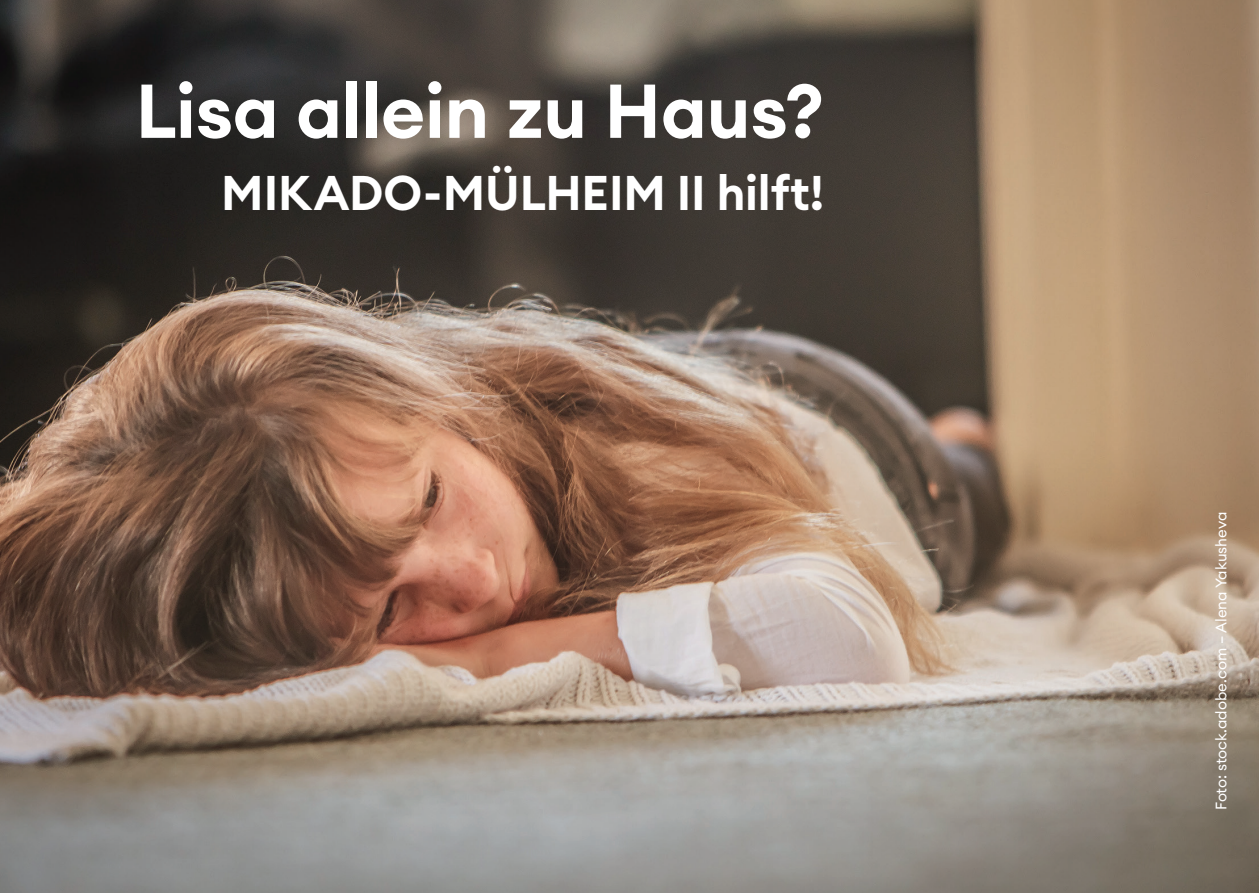
<style>
.page{position:relative;width:1259px;height:893px;background:#fff}
.page>*{position:absolute;margin:0;border:0;box-sizing:border-box;transform-origin:0 0}
.t1{font:600 75px "Euclid Circular A";letter-spacing:-.005em;color:#fff}
.t2{font:600 48px "Euclid Circular A";letter-spacing:-.005em;color:#fff}
.t3{font:15px "Euclid Circular A";color:#fff}
</style>
<div class="page">
<img style="left:0;top:0;width:1259px;height:893px">
<h1 class="t1" style="left:135px;top:63px;width:690px">Lisa allein zu Haus?</h1>
<h2 class="t2" style="left:221px;top:162px;width:604px">MIKADO-MÜLHEIM II hilft!</h2>
<p class="t3" style="left:1211px;top:810px;width:300px;rotate:-90deg">Foto: stock.adobe.com – Alena Yakusheva</p>
</div>
